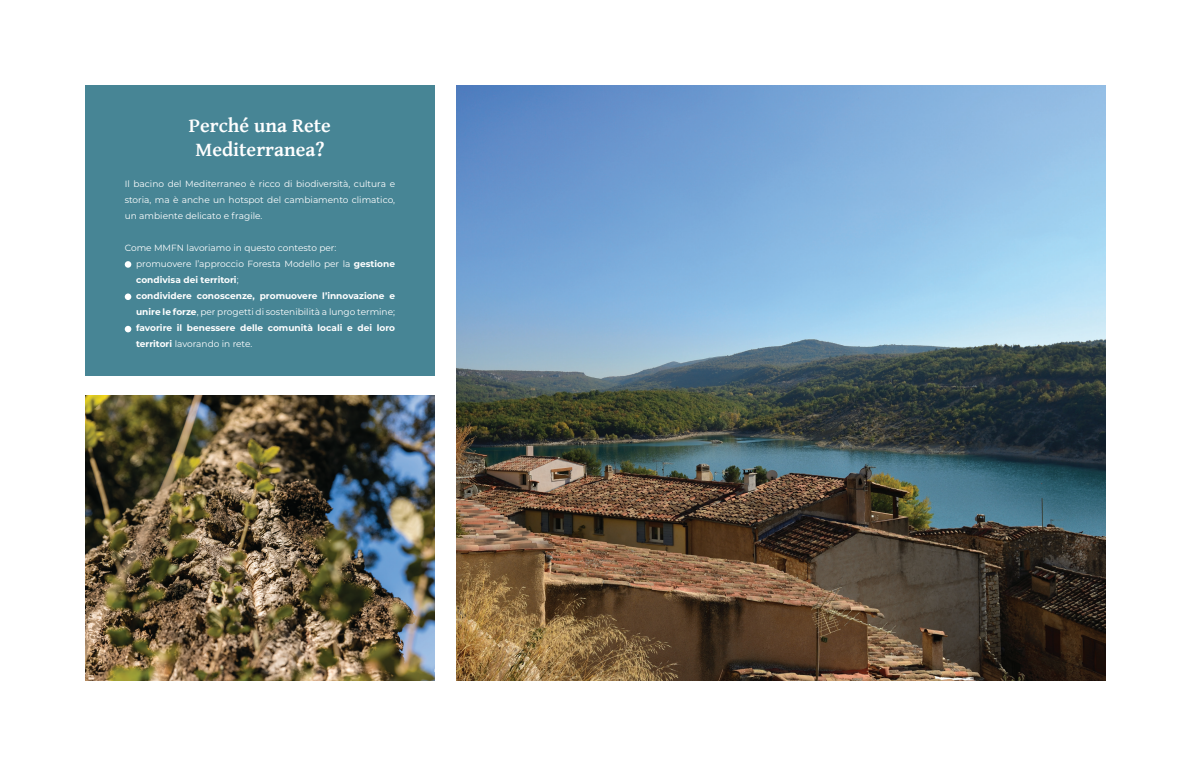
<style>
.page{position:relative;width:1191px;height:766px;background:#fff}
.page>*{position:absolute;margin:0;border:0;box-sizing:border-box;transform-origin:0 0}
.t1{font:700 20px "Gentium Basic";color:#fff}
.t2{font:9px/16px "Montserrat";color:#fff;text-align:justify}
.t3{font:700 9px/16px "Montserrat";color:#fff}
.s1{font-weight:700}
.s2{font-weight:400}
</style>
<div class="page">
<img style="left:456px;top:85px;width:650px;height:595px">
<div style="left:85px;top:85px;width:350px;height:291px;background:#478595"></div>
<svg style="left:125px;top:261px;width:6px;height:6px"></svg>
<div style="left:125px;top:293px;width:6px;height:7px;background:#fff;border-radius:50%"></div>
<svg style="left:125px;top:326px;width:6px;height:6px"></svg>
<img style="left:85px;top:395px;width:350px;height:285px">
<p class="t1" style="left:189px;top:110px;width:144px">Perché una Rete</p>
<p class="t1" style="left:195px;top:134px;width:131px">Mediterranea?</p>
<p class="t2" style="left:125px;top:175px;width:272px">Il bacino del Mediterraneo è ricco di biodiversità, cultura e storia, ma è anche un hotspot del cambiamento climatico, un ambiente delicato e fragile.</p>
<p class="t2" style="left:125px;top:239px;width:213px">Come MMFN lavoriamo in questo contesto per:</p>
<p class="t2" style="left:136px;top:255px;width:260px">promuovere l’approccio Foresta Modello per la <span class="s1">gestione condivisa dei territori</span>;</p>
<p class="t3" style="left:136px;top:287px;width:260px">condividere conoscenze, promuovere l’innovazione e unire le forze<span class="s2">, per progetti di sostenibilità a lungo termine;</span></p>
<p class="t3" style="left:136px;top:319px;width:260px">favorire il benessere delle comunità locali e dei loro territori <span class="s2">lavorando in rete.</span></p>
</div>
